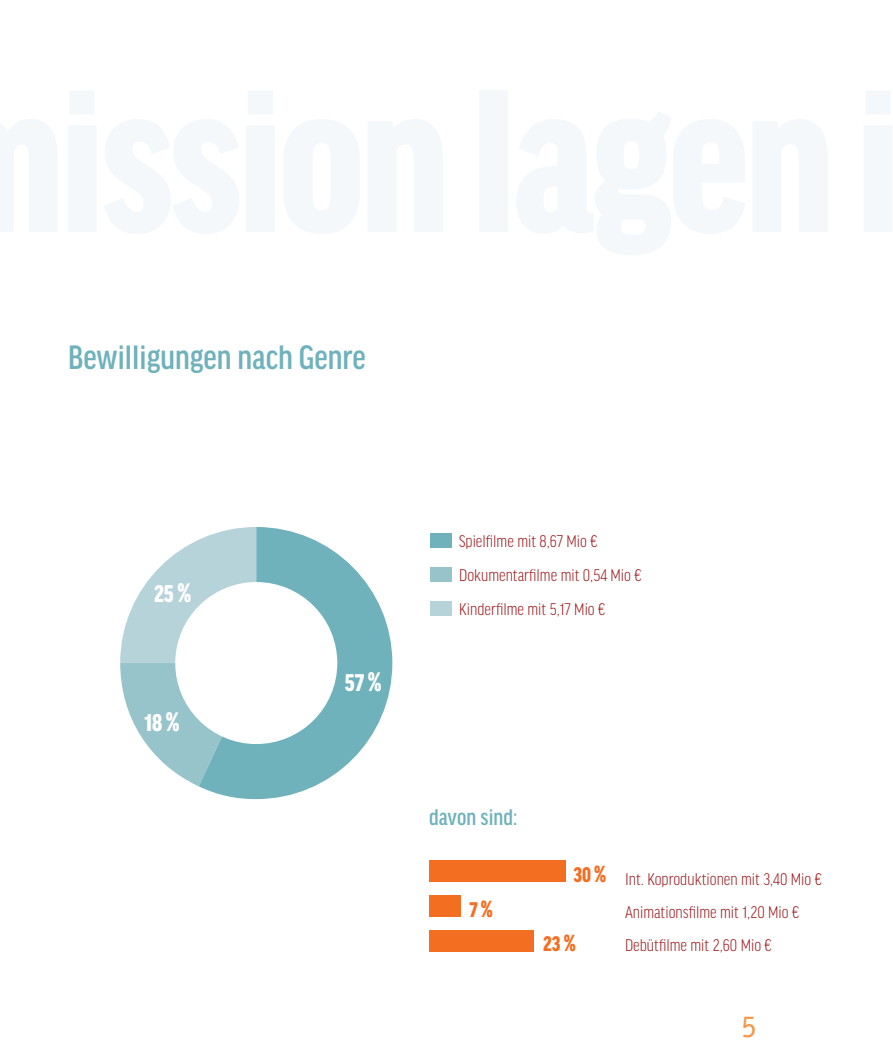
<style>
.page{position:relative;width:893px;height:1063px;background:#fff}
.page>*{position:absolute;margin:0;border:0;box-sizing:border-box;transform-origin:0 0}
.t1{font:500 condensed 36px "Good Headline Pro";color:#6fb2bb}
.t2{font:31.5px "Officina Sans";color:#f79848}
.t3{font:900 condensed 25.8px "Good Headline Pro";color:#fff}
.Absatzformat_1{font:500 condensed 24px "Good Headline Pro";letter-spacing:.005em;color:#6fb2bb}
.t4{font:900 condensed 22.5px "Good Headline Pro";color:#f36e21}
.Fließ{font:300 condensed 18px "Good Headline Pro";color:#9e191d}
</style>
<div class="page">
<div style="left:429px;top:896px;width:32px;height:21px;background:#f36e21"></div>
<div style="left:429px;top:930px;width:105px;height:21px;background:#f36e21"></div>
<div style="left:429px;top:861px;width:137px;height:21px;background:#f36e21"></div>
<div style="left:430px;top:533px;width:21px;height:15px;background:#6fb2bb"></div>
<div style="left:430px;top:567px;width:21px;height:15px;background:#97c4cb"></div>
<div style="left:430px;top:601px;width:21px;height:15px;background:#b6d3d9"></div>
<svg style="left:120px;top:539px;width:79px;height:247px"></svg>
<svg style="left:199px;top:527px;width:193px;height:272px;fill:#6fb2bb"></svg>
<div style="left:175px;top:582px;width:162px;height:162px;background:#fff;border-radius:50%"></div>
<p class="t1" style="left:68px;top:338px;width:299px">Bewilligungen nach Genre</p>
<p class="t3" style="left:154px;top:580px;width:39px">25 %</p>
<p class="t3" style="left:145px;top:709px;width:37px">18 %</p>
<p class="t3" style="left:345px;top:668px;width:38px">57 %</p>
<p class="Fließ" style="left:459px;top:532px;width:140px">Spielfilme mit 8,67 Mio €</p>
<p class="Fließ" style="left:459px;top:566px;width:184px">Dokumentarfilme mit 0,54 Mio €</p>
<p class="Fließ" style="left:459px;top:600px;width:148px">Kinderfilme mit 5,17 Mio €</p>
<p class="Absatzformat_1" style="left:429px;top:805px;width:90px">davon sind:</p>
<p class="t4" style="left:469px;top:897px;width:25px">7 %</p>
<p class="t4" style="left:573px;top:863px;width:34px">30 %</p>
<p class="t4" style="left:543px;top:932px;width:34px">23 %</p>
<p class="Fließ" style="left:625px;top:870px;width:199px">Int. Koproduktionen mit 3,40 Mio €</p>
<p class="Fließ" style="left:625px;top:903px;width:176px">Animationsfilme mit 1,20 Mio €</p>
<p class="Fließ" style="left:625px;top:936px;width:148px">Debütfilme mit 2,60 Mio €</p>
<h2 class="t2" style="left:741px;top:1008px;width:17px">5</h2>
</div>
